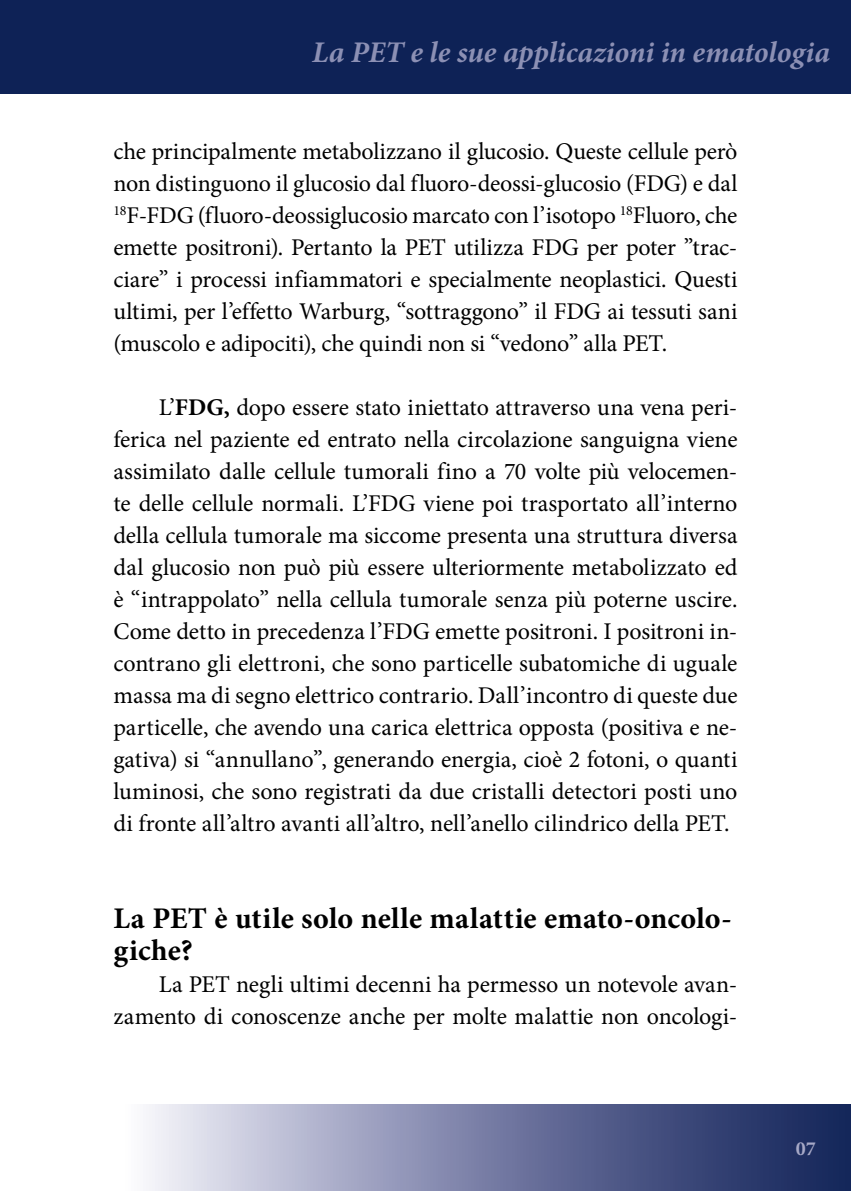
<style>
.page{position:relative;width:851px;height:1191px;background:#fff}
.page>*{position:absolute;margin:0;border:0;box-sizing:border-box;transform-origin:0 0}
.t1{font:700 30px/32px "Minion Pro";letter-spacing:.005em;color:#000}
.t2{font:italic 700 30px "Minion Pro";letter-spacing:-.005em;color:#8c90b4}
.t3{font:24px/32px "Minion Pro";letter-spacing:-.005em;color:#000;text-align:justify}
.t4{font:700 20px "Minion Pro";color:#a7a9c7}
.s1{font-weight:700}
</style>
<div class="page">
<div style="left:0;top:0;width:850px;height:94px;background:#0e2256"></div>
<div style="left:122px;top:1104px;width:728px;height:87px;background:linear-gradient(to right,#f3f1fc,#081854)"></div>
<p class="t2" style="left:312px;top:31px;width:519px">La PET e le sue applicazioni in ematologia</p>
<p class="t3" style="left:113px;top:136px;width:625px">che principalmente metabolizzano il glucosio. Queste cellule però non distinguono il glucosio dal fluoro-deossi-glucosio (FDG) e dal <sup>18</sup>F-FDG (fluoro-deossiglucosio marcato con l’isotopo <sup>18</sup>Fluoro, che emette positroni). Pertanto la PET utilizza FDG per poter ”trac&shy;ciare” i processi infiammatori e specialmente neoplastici. Questi ultimi, per l’effetto Warburg, “sottraggono” il FDG ai tessuti sani (muscolo e adipociti), che quindi non si “vedono” alla PET.</p>
<p class="t3" style="left:113px;top:392px;width:625px;text-indent:45px">L’<span class="s1">FDG,</span> dopo essere stato iniettato attraverso una vena peri&shy;ferica nel paziente ed entrato nella circolazione sanguigna viene assimilato dalle cellule tumorali fino a 70 volte più velocemen&shy;te delle cellule normali. L’FDG viene poi trasportato all’interno della cellula tumorale ma siccome presenta una struttura diversa dal glucosio non può più essere ulteriormente metabolizzato ed è “intrappolato” nella cellula tumorale senza più poterne uscire.<br>Come detto in precedenza l’FDG emette positroni. I positroni in&shy;contrano gli elettroni, che sono particelle subatomiche di uguale massa ma di segno elettrico contrario. Dall’incontro di queste due particelle, che avendo una carica elettrica opposta (positiva e ne&shy;gativa) si “annullano”, generando energia, cioè 2 fotoni, o quanti luminosi, che sono registrati da due cristalli detectori posti uno di fronte all’altro avanti all’altro, nell’anello cilindrico della PET.</p>
<p class="t1" style="left:113px;top:901px;width:619px">La PET è utile solo nelle malattie emato-oncolo&shy;giche?</p>
<p class="t3" style="left:113px;top:968px;width:625px;text-align:right">La PET negli ultimi decenni ha permesso un notevole avan&shy;zamento di conoscenze anche per molte malattie non oncologi-</p>
<p class="t4" style="left:795px;top:1134px;width:21px">07</p>
</div>
